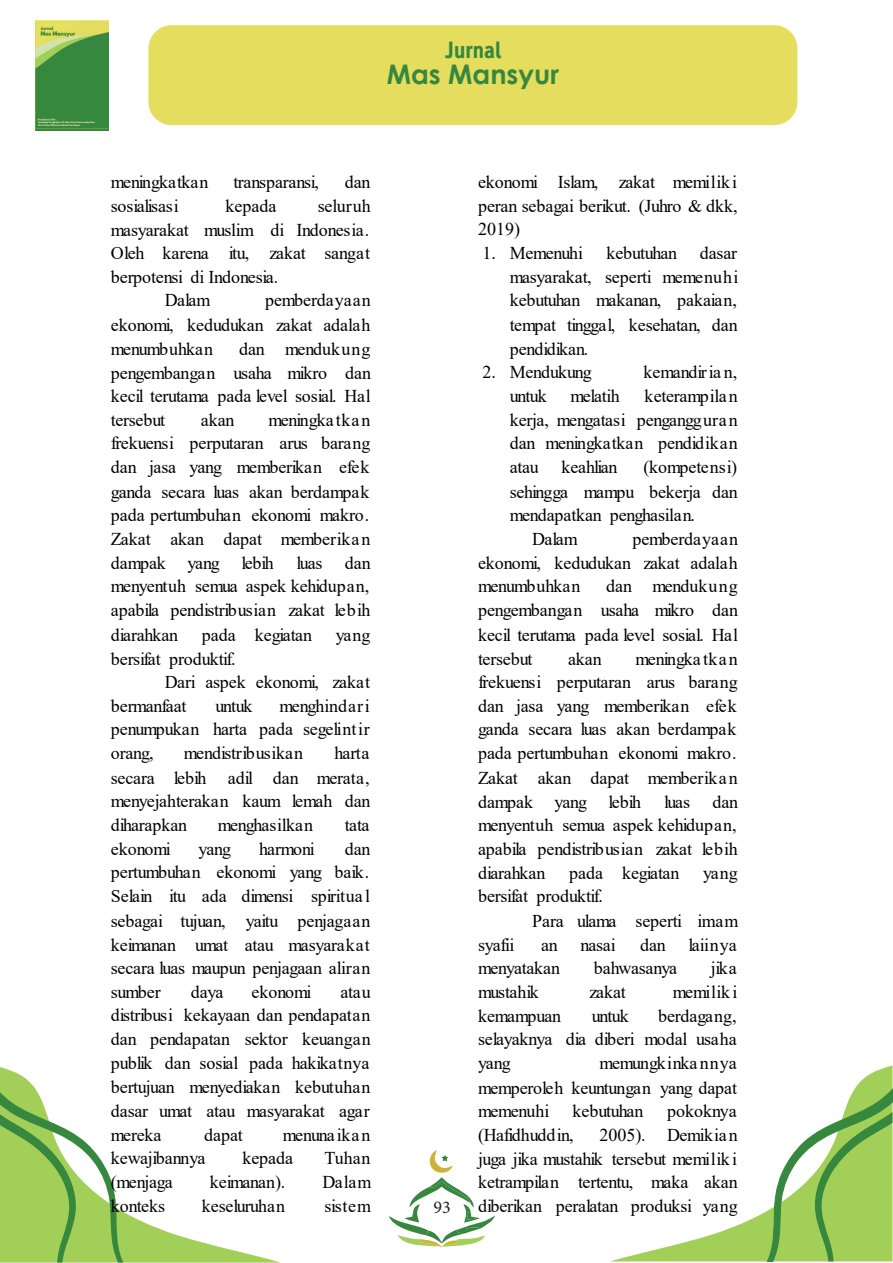
<style>
.page{position:relative;width:893px;height:1263px;background:#fff}
.page>*{position:absolute;margin:0;border:0;box-sizing:border-box;transform-origin:0 0}
.t1{font:700 27px "Century Gothic";color:#36883f}
.t2{font:700 21px "Deansgate Condensed";color:#36883f}
.t3{font:18px/23.9px "Times New Roman";letter-spacing:-.005em;color:#000;text-align:justify}
.t4{font:18px "Times New Roman";letter-spacing:-.03em;color:#000}
.t5{font:18px "Times New Roman";letter-spacing:-.035em;color:#000}
.t6{font:18px "Times New Roman";letter-spacing:-.045em;color:#000}
.t7{font:18px "Times New Roman";letter-spacing:-.04em;color:#000}
.t8{font:18px "Minion Pro";color:#231f20}
</style>
<div class="page">
<svg style="left:612px;top:1065px;width:280px;height:196px"></svg>
<svg style="left:767px;top:1088px;width:126px;height:174px"></svg>
<svg style="left:0;top:1067px;width:279px;height:195px"></svg>
<svg style="left:0;top:1090px;width:123px;height:172px"></svg>
<svg style="left:389px;top:1150px;width:106px;height:97px"></svg>
<div style="left:148px;top:25px;width:649px;height:100px;background:#e5dd5e;border-radius:23px"></div>
<img style="left:35px;top:21px;width:73px;height:109px">
<p class="t2" style="left:445px;top:33px;width:58px">Jurnal</p>
<h1 class="t1" style="left:387px;top:54px;width:174px">Mas Mansyur</h1>
<p class="t3" style="left:111px;top:170px;width:99px">meningkatkan</p>
<p class="t3" style="left:233px;top:170px;width:87px">transparansi,</p>
<p class="t3" style="left:345px;top:170px;width:27px">dan</p>
<p class="t3" style="left:111px;top:193px;width:69px">sosialisasi</p>
<p class="t3" style="left:226px;top:193px;width:52px">kepada</p>
<p class="t3" style="left:318px;top:193px;width:54px">seluruh</p>
<p class="t3" style="left:111px;top:217px;width:260px">masyarakat muslim di Indonesia.</p>
<p class="t3" style="left:111px;top:241px;width:261px">Oleh karena itu, zakat sangat</p>
<p class="t3" style="left:111px;top:264px;width:169px">berpotensi di Indonesia.</p>
<p class="t3" style="left:165px;top:288px;width:47px">Dalam</p>
<p class="t3" style="left:111px;top:288px;width:261px;text-indent:154px">pemberdayaan ekonomi, kedudukan zakat adalah menumbuhkan</p>
<p class="t3" style="left:111px;top:336px;width:262px;text-indent:128px">dan mendukung pengembangan usaha mikro dan kecil terutama pada level sosial. Hal tersebut</p>
<p class="t3" style="left:111px;top:407px;width:261px;text-indent:157px">meningkatkan frekuensi perputaran arus barang dan jasa yang memberikan efek ganda secara luas akan berdampak pada pertumbuhan ekonomi makro.<br>Zakat akan dapat memberikan dampak yang lebih</p>
<p class="t3" style="left:201px;top:407px;width:35px">akan</p>
<p class="t3" style="left:111px;top:550px;width:261px;text-indent:186px">luas dan menyentuh semua aspek kehidupan, apabila pendistribusian zakat lebih diarahkan</p>
<p class="t3" style="left:202px;top:622px;width:112px">pada kegiatan</p>
<p class="t3" style="left:336px;top:622px;width:36px">yang</p>
<p class="t3" style="left:111px;top:646px;width:126px">bersifat produktif.</p>
<p class="t3" style="left:165px;top:670px;width:207px">Dari aspek ekonomi, zakat</p>
<p class="t3" style="left:111px;top:693px;width:77px">bermanfaat</p>
<p class="t3" style="left:215px;top:693px;width:39px">untuk</p>
<p class="t3" style="left:111px;top:693px;width:261px;text-indent:169px">menghindari penumpukan harta pada segelintir orang,</p>
<p class="t3" style="left:111px;top:740px;width:261px;text-indent:224px">harta secara lebih adil dan merata, menyejahterakan kaum lemah dan diharapkan</p>
<p class="t3" style="left:184px;top:740px;width:121px">mendistribusikan</p>
<p class="t4" style="left:218px;top:812px;width:97px">menghasilkan</p>
<p class="t3" style="left:345px;top:813px;width:26px">tata</p>
<p class="t3" style="left:111px;top:836px;width:261px;text-indent:234px">dan pertumbuhan ekonomi yang baik.<br>Selain itu ada dimensi spiritual sebagai tujuan, yaitu penjagaan keimanan umat atau masyarakat secara luas maupun penjagaan aliran sumber</p>
<p class="t3" style="left:111px;top:836px;width:62px">ekonomi</p>
<p class="t3" style="left:199px;top:836px;width:34px">yang</p>
<p class="t7" style="left:259px;top:836px;width:57px">harmoni</p>
<p class="t3" style="left:191px;top:979px;width:34px">daya</p>
<p class="t3" style="left:251px;top:979px;width:62px">ekonomi</p>
<p class="t3" style="left:111px;top:979px;width:261px;text-indent:229px">atau distribusi kekayaan dan pendapatan dan pendapatan sektor keuangan publik dan sosial pada hakikatnya bertujuan menyediakan kebutuhan dasar umat atau masyarakat agar mereka</p>
<p class="t3" style="left:204px;top:1122px;width:40px">dapat</p>
<p class="t4" style="left:283px;top:1122px;width:89px">menunaikan</p>
<p class="t3" style="left:111px;top:1146px;width:96px">kewajibannya</p>
<p class="t3" style="left:242px;top:1146px;width:52px">kepada</p>
<p class="t3" style="left:325px;top:1146px;width:48px">Tuhan</p>
<p class="t6" style="left:111px;top:1169px;width:63px">(menjaga</p>
<p class="t3" style="left:210px;top:1169px;width:77px">keimanan).</p>
<p class="t3" style="left:323px;top:1169px;width:50px">Dalam</p>
<p class="t3" style="left:111px;top:1193px;width:56px">konteks</p>
<p class="t3" style="left:202px;top:1193px;width:85px">keseluruhan</p>
<p class="t3" style="left:325px;top:1193px;width:48px">sistem</p>
<p class="t8" style="left:434px;top:1195px;width:19px">93</p>
<p class="t3" style="left:478px;top:170px;width:261px">ekonomi Islam, zakat memiliki peran sebagai berikut. (Juhro &amp; dkk, 2019)</p>
<p class="t3" style="left:483px;top:240px;width:102px">1. Memenuhi</p>
<p class="t3" style="left:606px;top:240px;width:72px">kebutuhan</p>
<p class="t3" style="left:510px;top:240px;width:230px;text-indent:190px">dasar masyarakat, seperti memenuhi kebutuhan makanan, pakaian, tempat tinggal, kesehatan, dan pendidikan.</p>
<p class="t5" style="left:483px;top:360px;width:111px">2. Mendukung</p>
<p class="t3" style="left:644px;top:360px;width:95px">kemandiria n,</p>
<p class="t3" style="left:510px;top:383px;width:39px">untuk</p>
<p class="t4" style="left:570px;top:383px;width:51px">melatih</p>
<p class="t3" style="left:510px;top:383px;width:230px;text-indent:135px">keterampilan kerja, mengatasi pengangguran dan meningkatkan pendidikan atau</p>
<p class="t3" style="left:561px;top:454px;width:58px">keahlian</p>
<p class="t3" style="left:643px;top:454px;width:95px">(kompetensi)</p>
<p class="t3" style="left:510px;top:479px;width:230px">sehingga mampu bekerja dan</p>
<p class="t3" style="left:510px;top:503px;width:187px">mendapatkan penghasilan.</p>
<p class="t3" style="left:532px;top:527px;width:47px">Dalam</p>
<p class="t3" style="left:478px;top:527px;width:261px;text-indent:154px">pemberdayaan ekonomi, kedudukan zakat adalah menumbuhkan</p>
<p class="t3" style="left:478px;top:574px;width:262px;text-indent:128px">dan mendukung pengembangan usaha mikro dan kecil terutama pada level sosial. Hal tersebut</p>
<p class="t3" style="left:478px;top:646px;width:261px;text-indent:157px">meningkatkan frekuensi perputaran arus barang dan jasa yang memberikan efek ganda secara luas akan berdampak pada pertumbuhan ekonomi makro.<br>Zakat akan dapat memberikan dampak yang lebih</p>
<p class="t3" style="left:568px;top:646px;width:35px">akan</p>
<p class="t3" style="left:478px;top:789px;width:262px;text-indent:186px">luas dan menyentuh semua aspek kehidupan, apabila pendistribusian zakat lebih diarahkan</p>
<p class="t3" style="left:569px;top:860px;width:112px">pada kegiatan</p>
<p class="t3" style="left:703px;top:860px;width:36px">yang</p>
<p class="t3" style="left:478px;top:883px;width:126px">bersifat produktif.</p>
<p class="t3" style="left:532px;top:908px;width:208px">Para ulama seperti imam</p>
<p class="t3" style="left:478px;top:932px;width:38px">syafii</p>
<p class="t3" style="left:541px;top:932px;width:18px">an</p>
<p class="t3" style="left:580px;top:932px;width:37px">nasai</p>
<p class="t3" style="left:640px;top:932px;width:27px">dan</p>
<p class="t3" style="left:688px;top:932px;width:50px">laiinya</p>
<p class="t3" style="left:478px;top:956px;width:84px">menyatakan</p>
<p class="t3" style="left:594px;top:956px;width:85px">bahwasanya</p>
<p class="t3" style="left:711px;top:956px;width:27px">jika</p>
<p class="t4" style="left:478px;top:979px;width:62px">mustahik</p>
<p class="t3" style="left:589px;top:979px;width:38px">zakat</p>
<p class="t3" style="left:673px;top:979px;width:66px">memiliki</p>
<p class="t3" style="left:478px;top:1003px;width:85px">kemampuan</p>
<p class="t3" style="left:592px;top:1003px;width:39px">untuk</p>
<p class="t3" style="left:478px;top:1003px;width:260px;text-indent:180px">berdagang, selayaknya dia diberi modal usaha yang</p>
<p class="t3" style="left:478px;top:1050px;width:261px;text-indent:122px">memungkinkannya memperoleh keuntungan yang dapat memenuhi</p>
<p class="t3" style="left:573px;top:1099px;width:72px">kebutuhan</p>
<p class="t3" style="left:667px;top:1099px;width:71px">pokoknya</p>
<p class="t3" style="left:478px;top:1122px;width:97px">(Hafidhuddin,</p>
<p class="t3" style="left:478px;top:1122px;width:261px;text-indent:121px">2005). Demikian juga jika mustahik tersebut memiliki ketrampilan tertentu, maka akan diberikan peralatan produksi yang</p>
</div>
